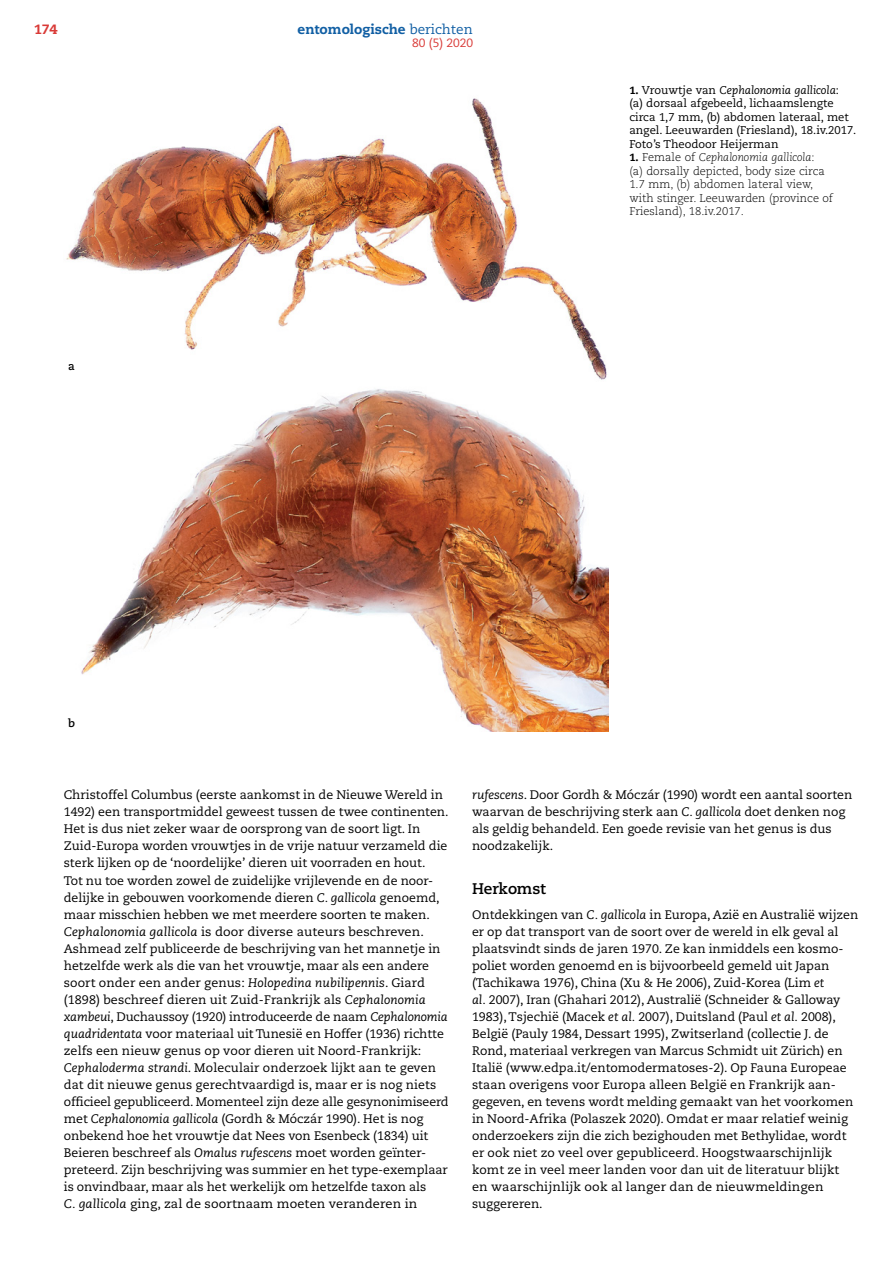
<style>
.page{position:relative;width:893px;height:1263px;background:#fff}
.page>*{position:absolute;margin:0;border:0;box-sizing:border-box;transform-origin:0 0}
.t1{font:700 15.3px "Caecilia LT Std";letter-spacing:-.005em;color:#000}
.t2{font:800 13.5px "Caecilia LT Std";color:#115fa4}
.t3{font:800 13.5px "Caecilia LT Std";color:#d93a37}
.t4{font:12.3px/17px "Caecilia LT Std";color:#000}
.t5{font:12px "Caecilia LT Std";color:#d93a37}
.t6{font:11.25px/13.5px "Caecilia LT Std";color:#000}
.t7{font:300 11.25px/13.5px "Caecilia LT Std";color:#000}
.t8{font:700 11.25px "Caecilia LT Std";color:#000}
.s1{font-weight:400}
.s2{font-weight:800;font-size:10.5px}
.s3{font-style:italic}
</style>
<div class="page">
<img style="left:66px;top:98px;width:542px;height:633px">
<p class="t3" style="left:34px;top:21px;width:25px">174</p>
<p class="t2" style="left:298px;top:21px;width:177px">entomologische <span class="s1">berichten</span></p>
<p class="t5" style="left:412px;top:36px;width:62px">80 (5) 2020</p>
<p class="t8" style="left:68px;top:359px;width:8px">a</p>
<p class="t8" style="left:68px;top:717px;width:8px">b</p>
<p class="t6" style="left:629px;top:83px;width:229px"><span class="s2">1.</span> Vrouwtje van <span class="s3">Cephalonomia gallicola</span>:<br>(a) dorsaal afgebeeld, lichaamslengte circa 1,7 mm, (b) abdomen lateraal, met angel. Leeuwarden (Friesland), 18.iv.2017.<br>Foto’s Theodoor Heijerman</p>
<p class="t7" style="left:629px;top:151px;width:205px"><span class="s2">1.</span> Female of <span class="s3">Cephalonomia gallicola</span>:<br>(a) dorsally depicted, body size circa 1.7 mm, (b) abdomen lateral view, with stinger. Leeuwarden (province of Friesland), 18.iv.2017.</p>
<p class="t4" style="left:64px;top:787px;width:386px">Christoffel Columbus (eerste aankomst in de Nieuwe Wereld in 1492) een transportmiddel geweest tussen de twee continenten.<br>Het is dus niet zeker waar de oorsprong van de soort ligt. In Zuid-Europa worden vrouwtjes in de vrije natuur verzameld die sterk lijken op de ‘noordelijke’ dieren uit voorraden en hout.<br>Tot nu toe worden zowel de zuidelijke vrijlevende en de noor&shy;delijke in gebouwen voorkomende dieren <span class="s3">C. gallicola</span> genoemd, maar misschien hebben we met meerdere soorten te maken.<br><span class="s3">Cephalonomia gallicola</span> is door diverse auteurs beschreven.<br>Ashmead zelf publiceerde de beschrijving van het mannetje in hetzelfde werk als die van het vrouwtje, maar als een andere soort onder een ander genus: <span class="s3">Holopedina nubilipennis</span>. Giard (1898) beschreef dieren uit Zuid-Frankrijk als <span class="s3">Cephalonomia xambeui</span>, Duchaussoy (1920) introduceerde de naam <span class="s3">Cephalonomia quadridentata</span> voor materiaal uit Tunesië en Hoffer (1936) richtte zelfs een nieuw genus op voor dieren uit Noord-Frankrijk:<br><span class="s3">Cephaloderma strandi</span>. Moleculair onderzoek lijkt aan te geven dat dit nieuwe genus gerechtvaardigd is, maar er is nog niets officieel gepubliceerd. Momenteel zijn deze alle gesynonimiseerd met <span class="s3">Cephalonomia gallicola</span> (Gordh &amp; Móczár 1990). Het is nog onbekend hoe het vrouwtje dat Nees von Esenbeck (1834) uit Beieren beschreef als <span class="s3">Omalus rufescens</span> moet worden geïnter&shy;preteerd. Zijn beschrijving was summier en het type-exemplaar is onvindbaar, maar als het werkelijk om hetzelfde taxon als<br><span class="s3">C. gallicola</span> ging, zal de soortnaam moeten veranderen in</p>
<p class="t4" style="left:472px;top:787px;width:382px"><span class="s3">rufescens</span>. Door Gordh &amp; Móczár (1990) wordt een aantal soorten waarvan de beschrijving sterk aan <span class="s3">C. gallicola</span> doet denken nog als geldig behandeld. Een goede revisie van het genus is dus noodzakelijk.</p>
<p class="t1" style="left:472px;top:880px;width:75px">Herkomst</p>
<p class="t4" style="left:472px;top:906px;width:388px">Ontdekkingen van <span class="s3">C. gallicola</span> in Europa, Azië en Australië wijzen er op dat transport van de soort over de wereld in elk geval al plaatsvindt sinds de jaren 1970. Ze kan inmiddels een kosmo&shy;poliet worden genoemd en is bijvoorbeeld gemeld uit Japan (Tachikawa 1976), China (Xu &amp; He 2006), Zuid-Korea (Lim <span class="s3">et<br>al.</span> 2007), Iran (Ghahari 2012), Australië (Schneider &amp; Galloway 1983), Tsjechië (Macek <span class="s3">et al.</span> 2007), Duitsland (Paul <span class="s3">et al.</span> 2008), België (Pauly 1984, Dessart 1995), Zwitserland (collectie J. de Rond, materiaal verkregen van Marcus Schmidt uit Zürich) en Italië (www.edpa.it/entomodermatoses-2). Op Fauna Europeae staan overigens voor Europa alleen België en Frankrijk aan&shy;gegeven, en tevens wordt melding gemaakt van het voorkomen in Noord-Afrika (Polaszek 2020). Omdat er maar relatief weinig onderzoekers zijn die zich bezighouden met Bethylidae, wordt er ook niet zo veel over gepubliceerd. Hoogstwaarschijnlijk komt ze in veel meer landen voor dan uit de literatuur blijkt<br>en waarschijnlijk ook al langer dan de nieuwmeldingen suggereren.</p>
</div>
